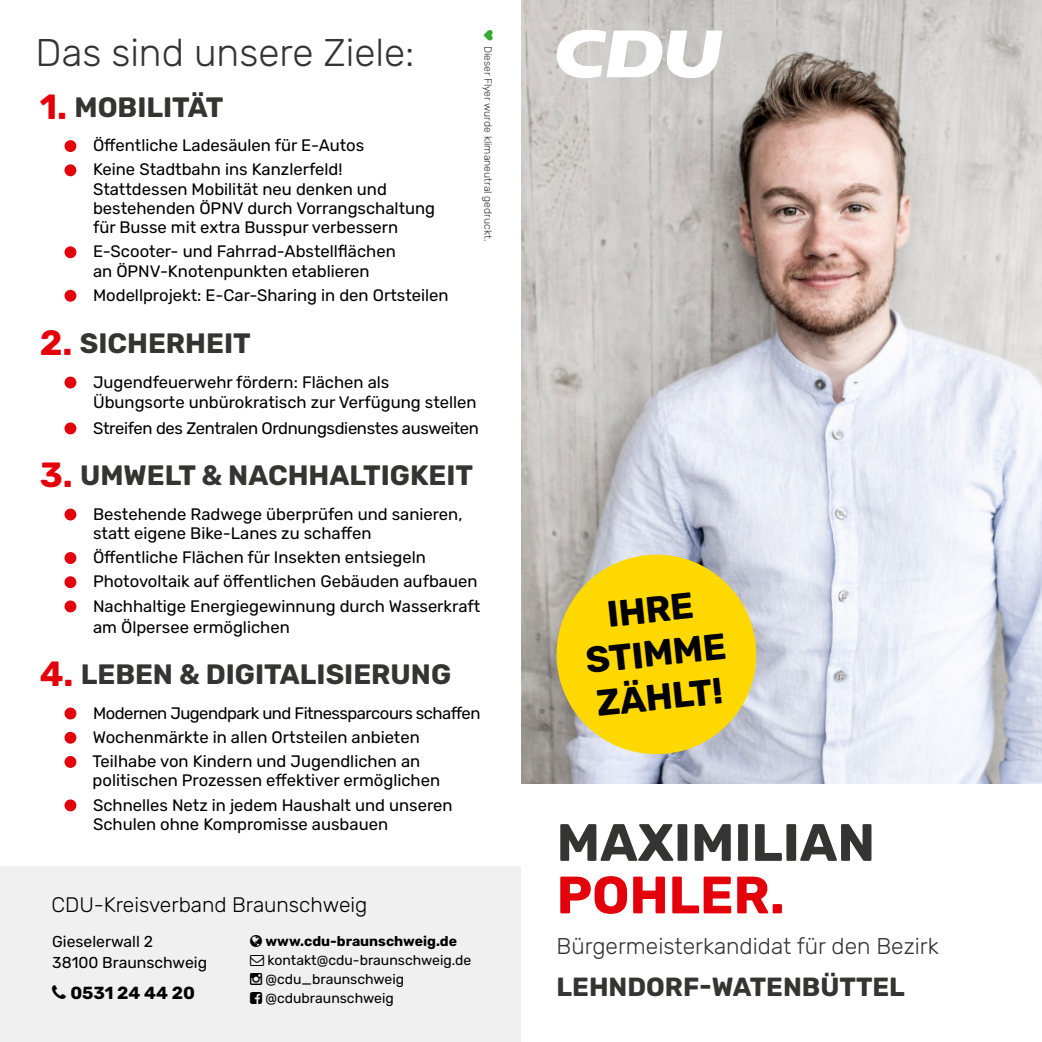
<style>
.page{position:relative;width:1042px;height:1042px;background:#fff}
.page>*{position:absolute;margin:0;border:0;box-sizing:border-box;transform-origin:0 0}
.t1{font:700 52.5px "Rubik";color:#343433}
.t2{font:700 52.5px "Rubik";color:#e3000b}
.t3{font:300 38.5px "Rubik";color:#343433}
.t4{font:700 36.57px/43.9px "Rubik";color:#000;text-align:center}
.t5{font:700 28px "Rubik";color:#343433}
.t6{font:700 26.25px "Rubik";color:#343433}
.t7{font:300 22.75px "Rubik";color:#343433}
.t8{font:300 21px "Rubik";color:#000}
.t9{font:700 17.5px "Rubik";color:#000}
.t10{font:16.62px/24.2px "Rubik";color:#000}
.t11{font:16.62px "Rubik";letter-spacing:-.02em;color:#000}
.t12{font:15.75px/21px "Rubik";color:#000}
.t13{font:14px/19.2px "Rubik";color:#000}
.t14{font:700 14px "Rubik";color:#000}
.t15{font:300 10.5px "Rubik";color:#343433}
.s1{font-size:35px;color:#e3000b}
</style>
<div class="page">
<img style="left:521px;top:0;width:521px;height:783px">
<div style="left:64px;top:140px;width:12px;height:12px;background:#e3000b;border-radius:50%"></div>
<div style="left:64px;top:164px;width:12px;height:12px;background:#e3000b;border-radius:50%"></div>
<div style="left:64px;top:246px;width:12px;height:12px;background:#e3000b;border-radius:50%"></div>
<div style="left:64px;top:290px;width:12px;height:12px;background:#e3000b;border-radius:50%"></div>
<div style="left:64px;top:376px;width:12px;height:12px;background:#e3000b;border-radius:50%"></div>
<div style="left:64px;top:422px;width:12px;height:12px;background:#e3000b;border-radius:50%"></div>
<div style="left:64px;top:508px;width:12px;height:12px;background:#e3000b;border-radius:50%"></div>
<div style="left:64px;top:552px;width:12px;height:12px;background:#e3000b;border-radius:50%"></div>
<div style="left:64px;top:576px;width:12px;height:12px;background:#e3000b;border-radius:50%"></div>
<div style="left:64px;top:600px;width:12px;height:12px;background:#e3000b;border-radius:50%"></div>
<div style="left:64px;top:707px;width:12px;height:12px;background:#e3000b;border-radius:50%"></div>
<div style="left:64px;top:732px;width:12px;height:12px;background:#e3000b;border-radius:50%"></div>
<div style="left:64px;top:756px;width:12px;height:12px;background:#e3000b;border-radius:50%"></div>
<div style="left:64px;top:799px;width:12px;height:12px;background:#e3000b;border-radius:50%"></div>
<div style="left:0;top:866px;width:521px;height:176px;background:#f0f0f0"></div>
<svg style="left:556px;top:30px;width:166px;height:48px"></svg>
<svg style="left:551px;top:549px;width:210px;height:210px;background:#e9ce38"></svg>
<h2 class="t3" style="left:36px;top:31px;width:380px">Das sind unsere Ziele:</h2>
<p class="t15" style="left:494px;top:46px;width:197px;rotate:90deg">Dieser Flyer wurde klimaneutral gedruckt.</p>
<h3 class="t5" style="left:40px;top:92px;width:185px"><span class="s1">1.</span> MOBILITÄT</h3>
<p class="t10" style="left:93px;top:134px;width:273px">Öffentliche Ladesäulen für E-Autos<br>Keine Stadtbahn ins Kanzlerfeld!</p>
<p class="t10" style="left:93px;top:180px;width:344px;line-height:19.2px">Stattdessen Mobilität neu denken und bestehenden ÖPNV durch Vorrangschaltung für Busse mit extra Busspur verbessern</p>
<p class="t10" style="left:93px;top:242px;width:304px;line-height:19.2px">E-Scooter- und Fahrrad-Abstellflächen an ÖPNV-Knotenpunkten etablieren</p>
<p class="t10" style="left:93px;top:283px;width:357px">Modellprojekt: E-Car-Sharing in den Ortsteilen</p>
<h3 class="t5" style="left:40px;top:327px;width:213px"><span class="s1">2.</span> SICHERHEIT</h3>
<p class="t10" style="left:93px;top:372px;width:385px;line-height:19.9px">Jugendfeuerwehr fördern: Flächen als<br>Übungsorte unbürokratisch zur Verfügung stellen</p>
<p class="t11" style="left:93px;top:418px;width:387px">Streifen des Zentralen Ordnungsdienstes ausweiten</p>
<h3 class="t5" style="left:40px;top:460px;width:435px"><span class="s1">3.</span> UMWELT &amp; NACHHALTIGKEIT</h3>
<p class="t10" style="left:93px;top:505px;width:371px;line-height:19.2px">Bestehende Radwege überprüfen und sanieren, statt eigene Bike-Lanes zu schaffen</p>
<p class="t10" style="left:93px;top:546px;width:389px">Öffentliche Flächen für Insekten entsiegeln<br>Photovoltaik auf öffentlichen Gebäuden aufbauen<br>Nachhaltige Energiegewinnung durch Wasserkraft</p>
<p class="t10" style="left:93px;top:615px;width:198px">am Ölpersee ermöglichen</p>
<h3 class="t5" style="left:40px;top:659px;width:413px"><span class="s1">4.</span> LEBEN &amp; DIGITALISIERUNG</h3>
<p class="t10" style="left:93px;top:701px;width:389px">Modernen Jugendpark und Fitnessparcours schaffen<br>Wochenmärkte in allen Ortsteilen anbieten<br>Teilhabe von Kindern und Jugendlichen an</p>
<p class="t10" style="left:93px;top:769px;width:361px">politischen Prozessen effektiver ermöglichen<br>Schnelles Netz in jedem Haushalt und unseren</p>
<p class="t10" style="left:93px;top:812px;width:296px">Schulen ohne Kompromisse ausbauen</p>
<p class="t8" style="left:52px;top:893px;width:317px">CDU-Kreisverband Braunschweig</p>
<p class="t12" style="left:52px;top:931px;width:156px">Gieselerwall 2<br>38100 Braunschweig</p>
<p class="t9" style="left:70px;top:983px;width:126px">0531 24 44 20</p>
<p class="t14" style="left:266px;top:933px;width:193px">www.cdu-braunschweig.de</p>
<p class="t13" style="left:265px;top:950px;width:207px">kontakt@cdu-braunschweig.de @cdu_braunschweig @cdubraunschweig</p>
<h3 class="t4" style="left:579px;top:596px;width:143px;rotate:-6deg">IHRE<br>STIMME<br>ZÄHLT!</h3>
<h1 class="t1" style="left:556px;top:813px;width:320px">MAXIMILIAN</h1>
<h1 class="t2" style="left:556px;top:866px;width:230px">POHLER.</h1>
<h3 class="t7" style="left:556px;top:933px;width:384px">Bürgermeisterkandidat für den Bezirk</h3>
<h3 class="t6" style="left:556px;top:972px;width:350px">LEHNDORF-WATENBÜTTEL</h3>
</div>
